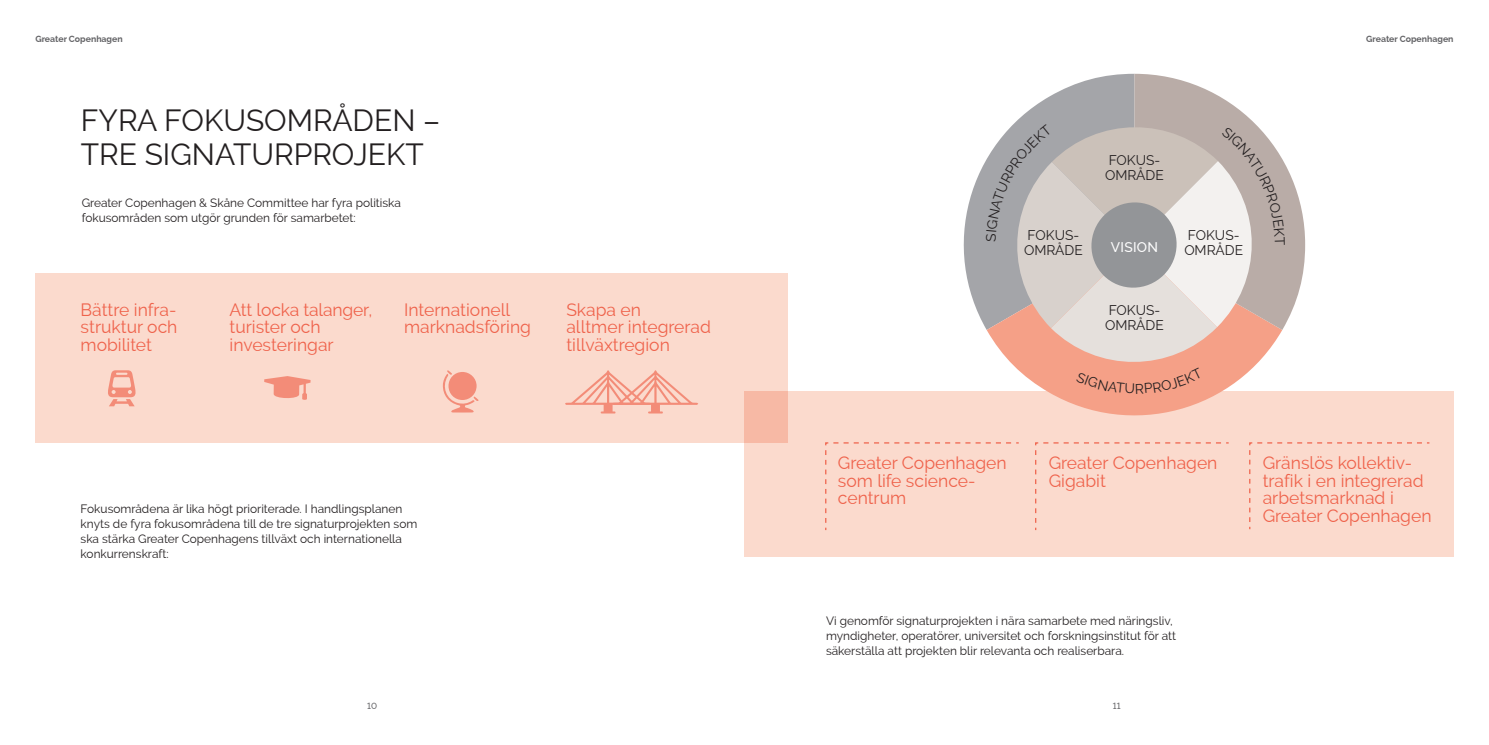
<style>
.page{position:relative;width:1489px;height:745px;background:#fff}
.page>*{position:absolute;margin:0;border:0;box-sizing:border-box;transform-origin:0 0}
.t1{font:30px/33.8px "Raleway";color:#231f20}
.t2{font:17.5px/17.5px "Raleway";color:#ef624b}
.t3{font:13.75px/15px "Raleway";color:#231f20}
.t4{font:500 13.75px "Raleway";letter-spacing:.02em;color:#fff}
.t5{font:11.88px/15px "Raleway";color:#231f20}
.t6{font:700 8.75px "Raleway";color:#636366}
.t7{font:500 8.75px "Raleway";color:#636366}
</style>
<div class="page">
<div style="left:744px;top:391px;width:709px;height:165px;background:#fbdacd"></div>
<div style="left:35px;top:273px;width:753px;height:169px;background:#fbdacd"></div>
<svg style="left:264px;top:376px;width:46px;height:24px"></svg>
<svg style="left:108px;top:370px;width:28px;height:36px"></svg>
<svg style="left:825px;top:442px;width:194px;height:89px"></svg>
<svg style="left:1035px;top:442px;width:194px;height:89px"></svg>
<svg style="left:1249px;top:442px;width:181px;height:88px"></svg>
<svg style="left:442px;top:370px;width:36px;height:42px"></svg>
<svg style="left:565px;top:370px;width:133px;height:43px"></svg>
<svg style="left:963px;top:162px;width:22px;height:165px;fill:#a4a5a9"></svg>
<svg style="left:1050px;top:393px;width:169px;height:23px;fill:#f5a087"></svg>
<svg style="left:985px;top:74px;width:319px;height:319px"></svg>
<p class="t6" style="left:35px;top:34px;width:89px">Greater Copenhagen</p>
<p class="t6" style="left:1366px;top:34px;width:89px">Greater Copenhagen</p>
<h1 class="t1" style="left:81px;top:104px;width:361px">FYRA FOKUSOMRÅDEN –<br>TRE SIGNATURPROJEKT</h1>
<p class="t5" style="left:82px;top:195px;width:321px">Greater Copenhagen &amp; Skåne Committee har fyra politiska fokusområden som utgör grunden för samarbetet:</p>
<h2 class="t2" style="left:81px;top:301px;width:98px;text-align:justify">Bättre infra&shy;struktur och mobilitet</h2>
<h2 class="t2" style="left:229px;top:301px;width:144px">Att locka talanger, turister och investeringar</h2>
<h2 class="t2" style="left:404px;top:301px;width:128px">Internationell marknadsföring</h2>
<h2 class="t2" style="left:566px;top:301px;width:146px">Skapa en<br>alltmer integrerad tillväxtregion</h2>
<p class="t5" style="left:81px;top:500px;width:338px">Fokusområdena är lika högt prioriterade. I handlingsplanen knyts de fyra fokusområdena till de tre signaturprojekten som ska stärka Greater Copenhagens tillväxt och internationella konkurrenskraft:</p>
<p class="t3" style="left:1105px;top:153px;width:60px">FOKUS-<br>OMRÅDE</p>
<p class="t3" style="left:1024px;top:228px;width:60px">FOKUS-<br>OMRÅDE</p>
<p class="t3" style="left:1187px;top:228px;width:53px">FOKUS-</p>
<p class="t4" style="left:1110px;top:239px;width:49px">VISION</p>
<p class="t3" style="left:1184px;top:243px;width:60px">OMRÅDE</p>
<p class="t3" style="left:1105px;top:303px;width:60px">FOKUS-<br>OMRÅDE</p>
<h2 class="t2" style="left:837px;top:454px;width:170px">Greater Copenhagen som life science&shy;centrum</h2>
<h2 class="t2" style="left:1048px;top:454px;width:170px">Greater Copenhagen<br>Gigabit</h2>
<h2 class="t2" style="left:1262px;top:454px;width:170px">Gränslös kollektiv&shy;trafik i en integrerad arbetsmarknad i<br>Greater Copenhagen</h2>
<p class="t5" style="left:826px;top:612px;width:351px">Vi genomför signaturprojekten i nära samarbete med näringsliv, myndigheter, operatörer, universitet och forskningsinstitut för att säkerställa att projekten blir relevanta och realiserbara.</p>
<p class="t7" style="left:367px;top:701px;width:11px">10</p>
<p class="t7" style="left:1112px;top:701px;width:9px">11</p>
</div>
